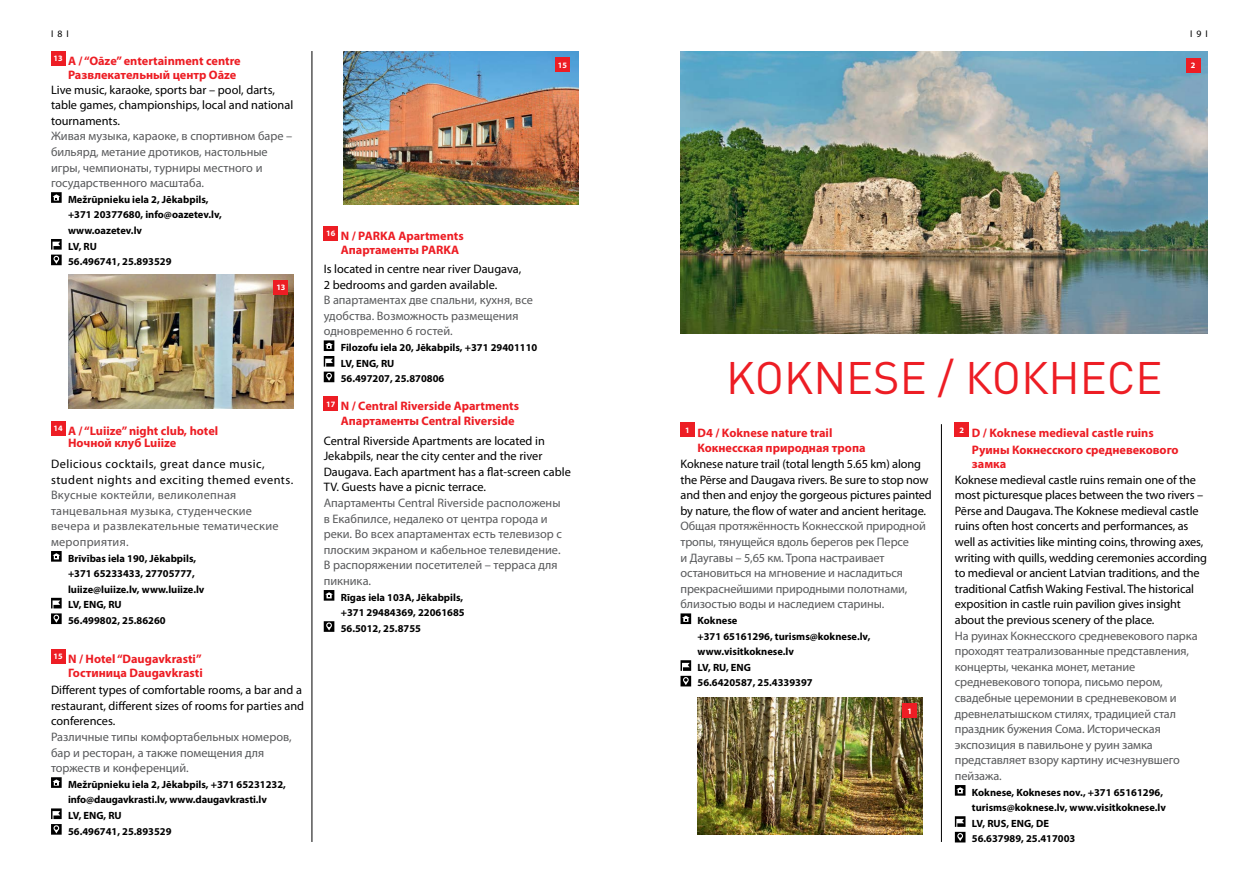
<style>
.page{position:relative;width:1259px;height:893px;background:#fff}
.page>*{position:absolute;margin:0;border:0;box-sizing:border-box;transform-origin:0 0}
.t1{font:45px "DIN Pro";color:#ed1d24}
.t2{font:12.3px/15.6px "Myriad Pro";letter-spacing:-.005em;color:#58595b}
.t3{font:12.3px/15.6px "Myriad Pro";letter-spacing:-.01em;color:#000}
.t4{font:700 12.3px/14.1px "Myriad Pro";color:#ed1d24}
.t5{font:12.3px/15.6px "Myriad Pro";letter-spacing:.02em;color:#58595b}
.t6{font:12.3px/15.6px "Myriad Pro";letter-spacing:.04em;color:#000}
.t7{font:700 10.5px/15.6px "Myriad Pro";color:#000}
.t8{font:9.75px "Myriad Pro";color:#000}
.t9{font:700 8.25px "Myriad Pro";color:#fff}
</style>
<div class="page">
<img style="left:680px;top:51px;width:528px;height:283px">
<div style="left:51px;top:51px;width:14px;height:14px;background:#ed1d24"></div>
<svg style="left:51px;top:192px;width:11px;height:11px"></svg>
<svg style="left:51px;top:239px;width:11px;height:26px"></svg>
<div style="left:51px;top:421px;width:14px;height:14px;background:#ed1d24"></div>
<svg style="left:51px;top:551px;width:11px;height:11px"></svg>
<svg style="left:51px;top:598px;width:11px;height:26px"></svg>
<div style="left:51px;top:649px;width:14px;height:14px;background:#ed1d24"></div>
<svg style="left:51px;top:777px;width:11px;height:11px"></svg>
<svg style="left:51px;top:808px;width:11px;height:27px"></svg>
<div style="left:324px;top:226px;width:14px;height:14px;background:#ed1d24"></div>
<svg style="left:324px;top:340px;width:10px;height:42px"></svg>
<div style="left:324px;top:396px;width:14px;height:14px;background:#ed1d24"></div>
<svg style="left:324px;top:590px;width:10px;height:11px"></svg>
<svg style="left:324px;top:621px;width:10px;height:11px"></svg>
<hr style="left:311px;top:51px;width:1px;height:791px;background:#000">
<img style="left:343px;top:51px;width:235px;height:154px">
<div style="left:555px;top:58px;width:14px;height:14px;background:#ed1d24"></div>
<img style="left:68px;top:274px;width:225px;height:134px">
<div style="left:274px;top:280px;width:14px;height:14px;background:#ed1d24"></div>
<div style="left:680px;top:423px;width:14px;height:14px;background:#ed1d24"></div>
<svg style="left:680px;top:613px;width:11px;height:11px"></svg>
<svg style="left:680px;top:660px;width:11px;height:26px"></svg>
<div style="left:955px;top:423px;width:14px;height:14px;background:#ed1d24"></div>
<svg style="left:955px;top:785px;width:10px;height:11px"></svg>
<svg style="left:955px;top:816px;width:10px;height:26px"></svg>
<hr style="left:941px;top:424px;width:1px;height:418px;background:#000">
<img style="left:697px;top:698px;width:226px;height:136px">
<div style="left:902px;top:703px;width:15px;height:15px;background:#ed1d24"></div>
<div style="left:1186px;top:58px;width:14px;height:14px;background:#ed1d24"></div>
<p class="t8" style="left:51px;top:28px;width:19px">I 8 I</p>
<p class="t8" style="left:1190px;top:28px;width:19px">I 9 I</p>
<p class="t4" style="left:68px;top:53px;width:174px;text-indent:-15px"><sup>13</sup> A / “Oāze” entertainment centre<br>Развлекательный центр Oāze</p>
<p class="t3" style="left:51px;top:81px;width:244px">Live music, karaoke, sports bar – pool, darts, table games, championships, local and national tournaments.</p>
<p class="t2" style="left:51px;top:128px;width:243px">Живая музыка, караоке, в спортивном баре – бильярд, метание дротиков, настольные игры, чемпионаты, турниры местного и государственного масштаба.</p>
<p class="t7" style="left:68px;top:191px;width:155px">Mežrūpnieku iela 2, Jēkabpils, +371 20377680, info@oazetev.lv, www.oazetev.lv<br>LV, RU<br>56.496741, 25.893529</p>
<p class="t9" style="left:558px;top:60px;width:11px">15</p>
<p class="t9" style="left:1191px;top:60px;width:6px">2</p>
<p class="t4" style="left:341px;top:229px;width:124px;text-indent:-15px"><sup>16</sup> N / PARKA Apartments<br>Апартаменты PARKA</p>
<p class="t3" style="left:324px;top:261px;width:199px">Is located in centre near river Daugava,<br>2 bedrooms and garden available.</p>
<p class="t2" style="left:324px;top:292px;width:211px">В апартаментах две спальни, кухня, все удобства. Возможность размещения одновременно 6 гостей.</p>
<p class="t7" style="left:341px;top:339px;width:198px">Filozofu iela 20, Jēkabpils, +371 29401110<br>LV, ENG, RU<br>56.497207, 25.870806</p>
<p class="t4" style="left:341px;top:399px;width:180px;text-indent:-15px"><sup>17</sup> N / Central Riverside Apartments<br>Апартаменты Central Riverside</p>
<p class="t3" style="left:324px;top:432px;width:249px">Central Riverside Apartments are located in Jekabpils, near the city center and the river Daugava. Each apartment has a flat-screen cable TV. Guests have a picnic terrace.</p>
<p class="t2" style="left:324px;top:495px;width:240px">Апартаменты Central Riverside расположены в Екабпилсе, недалеко от центра города и реки. Во всех апартаментах есть телевизор с плоским экраном и кабельное телевидение.<br>В распоряжении посетителей – терраса для пикника.</p>
<p class="t7" style="left:341px;top:589px;width:125px">Rīgas iela 103A, Jēkabpils, +371 29484369, 22061685<br>56.5012, 25.8755</p>
<p class="t9" style="left:276px;top:282px;width:11px">13</p>
<h1 class="t1" style="left:726px;top:347px;width:438px">KOKNESE / КОКНЕСЕ</h1>
<p class="t4" style="left:68px;top:425px;width:152px;line-height:12px;text-indent:-15px"><sup>14</sup> A / “Luiize” night club, hotel<br>Ночной клуб Luiize</p>
<p class="t6" style="left:51px;top:456px;width:244px">Delicious cocktails, great dance music, student nights and exciting themed events.</p>
<p class="t5" style="left:51px;top:487px;width:229px">Вкусные коктейли, великолепная танцевальная музыка, студенческие вечера и развлекательные тематические мероприятия.</p>
<p class="t7" style="left:68px;top:550px;width:138px">Brīvības iela 190, Jēkabpils, +371 65233433, 27705777, luiize@luiize.lv, www.luiize.lv<br>LV, ENG, RU<br>56.499802, 25.86260</p>
<p class="t4" style="left:53px;top:651px;width:151px;text-align:right"><sup>15</sup> N / Hotel “Daugavkrasti”<br>Гостиница Daugavkrasti</p>
<p class="t3" style="left:51px;top:682px;width:255px">Different types of comfortable rooms, a bar and a restaurant, different sizes of rooms for parties and conferences.</p>
<p class="t2" style="left:51px;top:729px;width:242px">Различные типы комфортабельных номеров, бар и ресторан, а также помещения для торжеств и конференций.</p>
<p class="t7" style="left:68px;top:776px;width:219px">Mežrūpnieku iela 2, Jēkabpils, +371 65231232, info@daugavkrasti.lv, www.daugavkrasti.lv<br>LV, ENG, RU<br>56.496741, 25.893529</p>
<p class="t4" style="left:972px;top:424px;width:208px;line-height:17px;text-indent:-12px"><sup>2</sup> D / Koknese medieval castle ruins<br>Руины Кокнесского средневекового</p>
<p class="t4" style="left:972px;top:457px;width:36px">замка</p>
<p class="t3" style="left:955px;top:471px;width:254px">Koknese medieval castle ruins remain one of the most picturesque places between the two rivers – Pērse and Daugava. The Koknese medieval castle ruins often host concerts and performances, as well as activities like minting coins, throwing axes, writing with quills, wedding ceremonies according to medieval or ancient Latvian traditions, and the traditional Catfish Waking Festival. The historical exposition in castle ruin pavilion gives insight about the previous scenery of the place.</p>
<p class="t2" style="left:955px;top:627px;width:244px">На руинах Кокнесского средневекового парка проходят театрализованные представления, концерты, чеканка монет, метание средневекового топора, письмо пером, свадебные церемонии в средневековом и древнелатышском стилях, традицией стал праздник бужения Сома. Историческая экспозиция в павильоне у руин замка представляет взору картину исчезнувшего пейзажа.</p>
<p class="t7" style="left:972px;top:784px;width:196px">Koknese, Kokneses nov., +371 65161296, turisms@koknese.lv, www.visitkoknese.lv<br>LV, RUS, ENG, DE<br>56.637989, 25.417003</p>
<p class="t4" style="left:697px;top:424px;width:169px;line-height:15.6px;text-indent:-12px"><sup>1</sup> D4 / Koknese nature trail<br>Кокнесская природная тропа</p>
<p class="t3" style="left:680px;top:456px;width:253px">Koknese nature trail (total length 5.65 km) along the Pērse and Daugava rivers. Be sure to stop now and then and enjoy the gorgeous pictures painted by nature, the flow of water and ancient heritage.</p>
<p class="t2" style="left:680px;top:518px;width:247px">Общая протяжённость Кокнесской природной тропы, тянущейся вдоль берегов рек Персе<br>и Даугавы – 5,65 км. Тропа настраивает остановиться на мгновение и насладиться прекраснейшими природными полотнами, близостью воды и наследием старины.</p>
<p class="t7" style="left:697px;top:612px;width:174px">Koknese<br>+371 65161296, turisms@koknese.lv, www.visitkoknese.lv<br>LV, RU, ENG<br>56.6420587, 25.4339397</p>
<p class="t9" style="left:907px;top:705px;width:6px">1</p>
</div>
